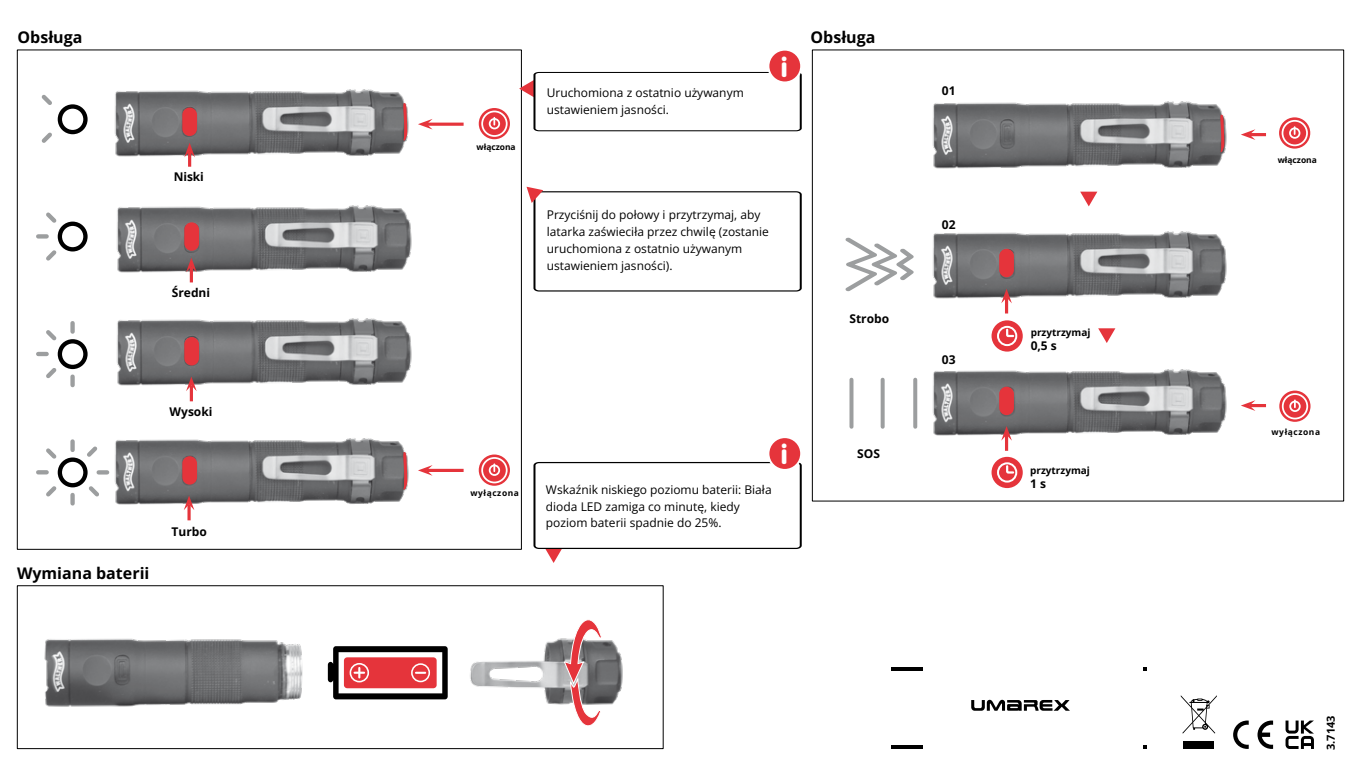
<style>
.page{position:relative;width:1361px;height:766px;background:#fff}
.page>*{position:absolute;margin:0;border:0;box-sizing:border-box;transform-origin:0 0}
.t1{font:900 27.6px "DI Nosaur";color:#fff}
.t2{font:700 16px "Open Sans";color:#000}
.t3{font:12px/16.8px "Open Sans";color:#000}
.t4{font:700 12px "Open Sans";color:#000}
.t5{font:700 11px "Open Sans";color:#000}
.t6{font:700 10px "Open Sans";color:#000}
.t7{font:700 8.4px "Open Sans";letter-spacing:.07em;color:#000}
.t8{font:700 8.4px "Open Sans";color:#000}
</style>
<div class="page">
<div style="left:17px;top:585px;width:646px;height:163px;border:1px solid #000"></div>
<img style="left:44px;top:638px;width:259px;height:69px">
<img style="left:470px;top:638px;width:153px;height:67px">
<img style="left:114px;top:89px;width:295px;height:78px">
<img style="left:932px;top:101px;width:295px;height:68px">
<img style="left:932px;top:231px;width:295px;height:78px">
<img style="left:932px;top:369px;width:295px;height:77px">
<img style="left:116px;top:205px;width:296px;height:78px">
<img style="left:116px;top:318px;width:296px;height:78px">
<img style="left:109px;top:438px;width:300px;height:72px">
<svg style="left:519px;top:71px;width:283px;height:61px"></svg>
<hr style="left:891px;top:667px;width:31px;height:3px;background:#000">
<hr style="left:891px;top:745px;width:31px;height:3px;background:#000">
<svg style="left:971px;top:699px;width:99px;height:11px"></svg>
<svg style="left:1233px;top:720px;width:15px;height:28px"></svg>
<svg style="left:1257px;top:720px;width:16px;height:28px"></svg>
<div style="left:1184px;top:741px;width:30px;height:7px;background:#000"></div>
<svg style="left:1180px;top:695px;width:37px;height:38px"></svg>
<div style="left:58px;top:221px;width:30px;height:30px;border:4px solid #000;border-radius:50%"></div>
<svg style="left:38px;top:234px;width:9px;height:4px"></svg>
<svg style="left:46px;top:212px;width:11px;height:11px"></svg>
<svg style="left:46px;top:250px;width:11px;height:11px"></svg>
<div style="left:58px;top:339px;width:30px;height:30px;border:4px solid #000;border-radius:50%"></div>
<div style="left:70px;top:323px;width:5px;height:8px;background:#9c9e9f"></div>
<div style="left:70px;top:376px;width:5px;height:9px;background:#9c9e9f"></div>
<svg style="left:38px;top:352px;width:9px;height:4px"></svg>
<svg style="left:46px;top:330px;width:11px;height:11px"></svg>
<svg style="left:46px;top:368px;width:11px;height:10px"></svg>
<div style="left:58px;top:457px;width:30px;height:30px;border:4px solid #000;border-radius:50%"></div>
<div style="left:70px;top:441px;width:5px;height:9px;background:#9c9e9f"></div>
<div style="left:70px;top:495px;width:5px;height:8px;background:#9c9e9f"></div>
<svg style="left:38px;top:470px;width:9px;height:4px"></svg>
<svg style="left:99px;top:470px;width:8px;height:4px"></svg>
<svg style="left:46px;top:448px;width:11px;height:11px"></svg>
<svg style="left:89px;top:486px;width:10px;height:11px"></svg>
<svg style="left:87px;top:446px;width:11px;height:11px"></svg>
<svg style="left:46px;top:486px;width:11px;height:11px"></svg>
<svg style="left:845px;top:237px;width:68px;height:54px"></svg>
<svg style="left:432px;top:122px;width:31px;height:4px"></svg>
<svg style="left:418px;top:119px;width:14px;height:10px"></svg>
<svg style="left:432px;top:468px;width:31px;height:4px"></svg>
<svg style="left:418px;top:465px;width:14px;height:10px"></svg>
<hr style="left:1249px;top:133px;width:17px;height:3px;background:#e5343b">
<svg style="left:1241px;top:129px;width:14px;height:11px"></svg>
<hr style="left:1249px;top:404px;width:17px;height:3px;background:#e5343b">
<svg style="left:1241px;top:400px;width:14px;height:11px"></svg>
<div style="left:182px;top:107px;width:15px;height:29px;background:#e5343b;border-radius:7px"></div>
<div style="left:999px;top:249px;width:15px;height:28px;background:#e5343b;border-radius:7px"></div>
<div style="left:999px;top:386px;width:15px;height:29px;background:#e5343b;border-radius:7px"></div>
<div style="left:184px;top:222px;width:15px;height:29px;background:#e5343b;border-radius:7px"></div>
<div style="left:184px;top:337px;width:15px;height:28px;background:#e5343b;border-radius:7px"></div>
<div style="left:182px;top:456px;width:15px;height:28px;background:#e5343b;border-radius:7px"></div>
<svg style="left:563px;top:619px;width:40px;height:107px"></svg>
<svg style="left:328px;top:646px;width:120px;height:53px"></svg>
<svg style="left:1285px;top:720px;width:29px;height:28px"></svg>
<hr style="left:190px;top:266px;width:3px;height:16px;background:#e5343b">
<svg style="left:186px;top:257px;width:11px;height:15px"></svg>
<hr style="left:1005px;top:297px;width:3px;height:16px;background:#e5343b">
<svg style="left:1001px;top:288px;width:11px;height:15px"></svg>
<hr style="left:1005px;top:435px;width:3px;height:15px;background:#e5343b">
<svg style="left:1001px;top:426px;width:11px;height:14px"></svg>
<hr style="left:188px;top:151px;width:3px;height:16px;background:#e5343b">
<svg style="left:184px;top:143px;width:11px;height:14px"></svg>
<svg style="left:913px;top:379px;width:4px;height:47px"></svg>
<svg style="left:880px;top:379px;width:4px;height:47px"></svg>
<svg style="left:849px;top:379px;width:4px;height:47px"></svg>
<svg style="left:991px;top:456px;width:31px;height:32px"></svg>
<div style="left:998px;top:463px;width:18px;height:18px;background:#e5343b;border-radius:50%"></div>
<div style="left:997px;top:462px;width:20px;height:20px;border:2px solid #fff;border-radius:50%"></div>
<svg style="left:1005px;top:464px;width:10px;height:10px"></svg>
<div style="left:991px;top:320px;width:31px;height:31px;background:#e5343b;border-radius:50%"></div>
<div style="left:997px;top:326px;width:20px;height:20px;border:2px solid #fff;border-radius:50%"></div>
<svg style="left:1005px;top:327px;width:10px;height:11px"></svg>
<svg style="left:1080px;top:191px;width:17px;height:15px"></svg>
<svg style="left:1098px;top:328px;width:17px;height:15px"></svg>
<svg style="left:1280px;top:118px;width:29px;height:30px"></svg>
<div style="left:1279px;top:117px;width:31px;height:31px;border:2px solid #e5343b;border-radius:50%"></div>
<div style="left:1281px;top:120px;width:27px;height:26px;border:2px solid #fff;border-radius:50%"></div>
<div style="left:1289px;top:127px;width:11px;height:12px;border:2px solid #fff;border-radius:50%"></div>
<svg style="left:1293px;top:127px;width:2px;height:7px"></svg>
<svg style="left:479px;top:109px;width:30px;height:29px"></svg>
<div style="left:479px;top:108px;width:31px;height:31px;border:2px solid #e5343b;border-radius:50%"></div>
<div style="left:481px;top:110px;width:26px;height:27px;border:2px solid #fff;border-radius:50%"></div>
<div style="left:489px;top:118px;width:11px;height:11px;border:2px solid #fff;border-radius:50%"></div>
<svg style="left:493px;top:118px;width:2px;height:7px"></svg>
<svg style="left:479px;top:455px;width:30px;height:29px"></svg>
<div style="left:479px;top:454px;width:31px;height:31px;border:2px solid #e5343b;border-radius:50%"></div>
<div style="left:481px;top:457px;width:26px;height:26px;border:2px solid #fff;border-radius:50%"></div>
<div style="left:489px;top:464px;width:11px;height:11px;border:2px solid #fff;border-radius:50%"></div>
<svg style="left:493px;top:464px;width:2px;height:7px"></svg>
<svg style="left:1280px;top:391px;width:29px;height:30px"></svg>
<div style="left:1279px;top:390px;width:31px;height:31px;border:2px solid #e5343b;border-radius:50%"></div>
<div style="left:1282px;top:393px;width:26px;height:26px;border:2px solid #fff;border-radius:50%"></div>
<div style="left:1289px;top:400px;width:11px;height:12px;border:2px solid #fff;border-radius:50%"></div>
<hr style="left:190px;top:385px;width:3px;height:16px;background:#e5343b">
<svg style="left:186px;top:376px;width:11px;height:15px"></svg>
<svg style="left:187px;top:510px;width:4px;height:10px"></svg>
<svg style="left:184px;top:495px;width:10px;height:15px"></svg>
<svg style="left:533px;top:462px;width:269px;height:101px"></svg>
<div style="left:768px;top:50px;width:33px;height:32px;background:#e5343b;border-radius:50%"></div>
<div style="left:767px;top:49px;width:35px;height:34px;border:2px solid #fff;border-radius:50%"></div>
<div style="left:768px;top:437px;width:33px;height:33px;background:#e5343b;border-radius:50%"></div>
<div style="left:767px;top:436px;width:35px;height:35px;border:2px solid #fff;border-radius:50%"></div>
<svg style="left:526px;top:187px;width:276px;height:105px"></svg>
<div style="left:58px;top:104px;width:30px;height:30px;border:4px solid #000;border-radius:50%"></div>
<svg style="left:41px;top:95px;width:11px;height:10px"></svg>
<svg style="left:41px;top:132px;width:11px;height:11px"></svg>
<svg style="left:403px;top:103px;width:5px;height:38px"></svg>
<svg style="left:403px;top:451px;width:5px;height:38px"></svg>
<svg style="left:1220px;top:114px;width:4px;height:38px"></svg>
<h2 class="t2" style="left:18px;top:26px;width:66px">Obsługa</h2>
<h2 class="t2" style="left:810px;top:26px;width:66px">Obsługa</h2>
<p class="t4" style="left:174px;top:168px;width:32px">Niski</p>
<p class="t4" style="left:172px;top:284px;width:40px">Średni</p>
<p class="t4" style="left:170px;top:403px;width:44px">Wysoki</p>
<h2 class="t2" style="left:17px;top:562px;width:134px">Wymiana baterii</h2>
<p class="t4" style="left:171px;top:523px;width:37px">Turbo</p>
<p class="t8" style="left:476px;top:141px;width:41px">włączona</p>
<p class="t3" style="left:547px;top:84px;width:198px">Uruchomiona z ostatnio używanym ustawieniem jasności.</p>
<h1 class="t1" style="left:780px;top:45px;width:9px">i</h1>
<p class="t3" style="left:547px;top:206px;width:224px">Przyciśnij do połowy i przytrzymaj, aby latarka zaświeciła przez chwilę (zostanie uruchomiona z ostatnio używanym ustawieniem jasności).</p>
<p class="t7" style="left:470px;top:487px;width:50px">wyłączona</p>
<p class="t3" style="left:546px;top:480px;width:227px">Wskaźnik niskiego poziomu baterii: Biała dioda LED zamiga co minutę, kiedy poziom baterii spadnie do 25%.</p>
<h1 class="t1" style="left:780px;top:432px;width:9px">i</h1>
<p class="t4" style="left:849px;top:310px;width:41px">Strobo</p>
<p class="t4" style="left:857px;top:445px;width:24px">SOS</p>
<p class="t4" style="left:942px;top:82px;width:15px">01</p>
<p class="t4" style="left:942px;top:217px;width:15px">02</p>
<p class="t4" style="left:942px;top:352px;width:15px">03</p>
<p class="t6" style="left:1030px;top:325px;width:61px">przytrzymaj</p>
<p class="t4" style="left:1030px;top:337px;width:28px">0,5 s</p>
<p class="t6" style="left:1030px;top:463px;width:61px">przytrzymaj</p>
<p class="t4" style="left:1030px;top:475px;width:17px">1 s</p>
<p class="t8" style="left:1277px;top:154px;width:41px">włączona</p>
<p class="t7" style="left:1271px;top:426px;width:50px">wyłączona</p>
<p class="t5" style="left:1323px;top:749px;width:36px;rotate:-90deg">3.7143</p>
</div>
